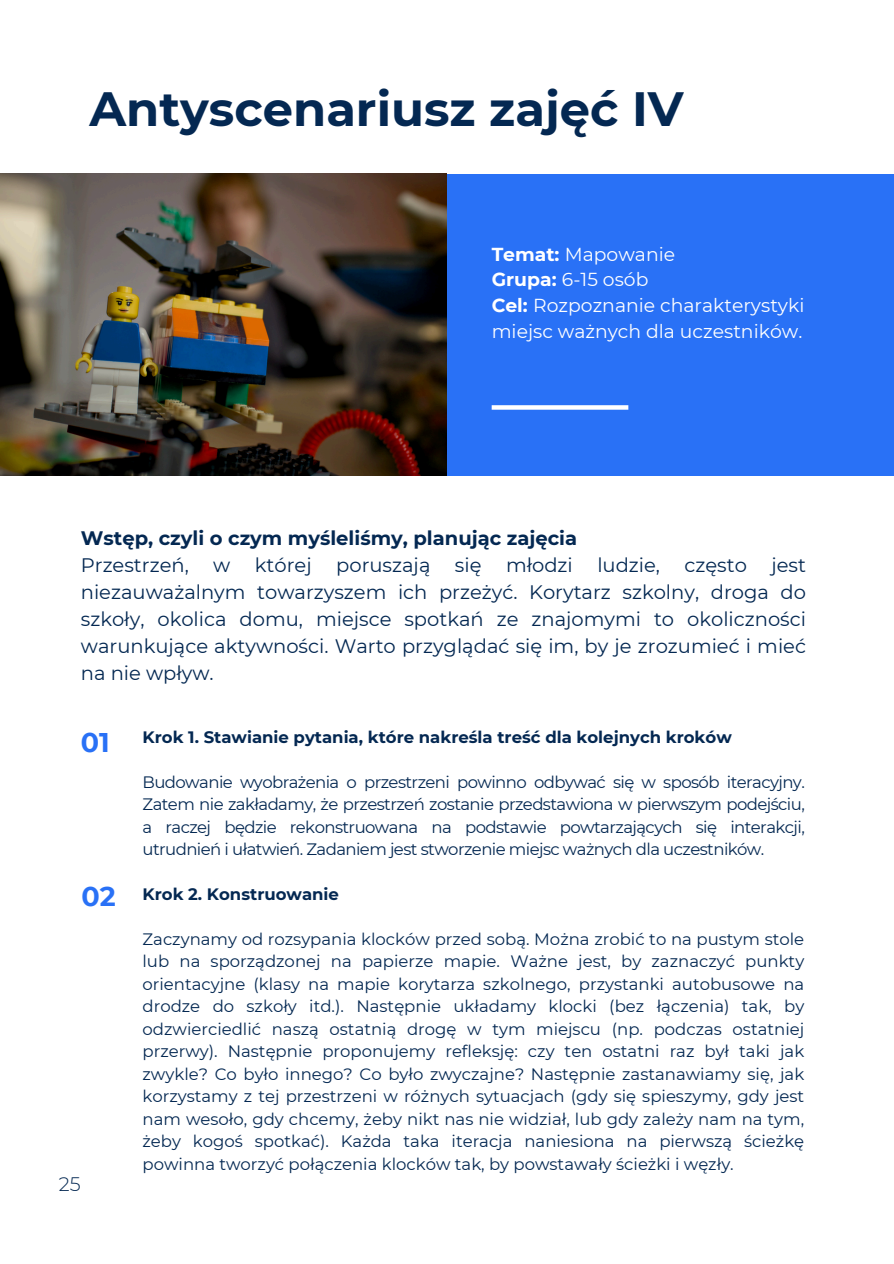
<style>
.page{position:relative;width:894px;height:1264px;background:#fff}
.page>*{position:absolute;margin:0;border:0;box-sizing:border-box;transform-origin:0 0}
.t1{font:700 48px "Montserrat";color:#042852}
.t2{font:700 27px "Montserrat";color:#2971f6}
.t3{font:19.5px/27px "Montserrat";color:#042852;text-align:justify}
.t4{font:700 19.5px/27px "Montserrat";color:#042852}
.t5{font:300 19.5px "Montserrat";color:#042852}
.t6{font:18.75px/25.8px "Montserrat";color:#fff}
.t7{font:16.5px/22.5px "Montserrat";letter-spacing:-.02em;color:#042852;text-align:justify}
.t8{font:700 16.5px "Montserrat";color:#042852}
.s1{font-weight:700}
.s2{font-weight:400}
</style>
<div class="page">
<div style="left:442px;top:174px;width:451px;height:301px;background:#2971f6"></div>
<img style="left:0;top:174px;width:447px;height:301px">
<div style="left:491px;top:405px;width:137px;height:5px;background:#fff"></div>
<h1 class="t1" style="left:89px;top:80px;width:595px">Antyscenariusz zajęć IV</h1>
<h2 class="t6" style="left:491px;top:241px;width:314px"><span class="s1">Temat:</span> Mapowanie<br><span class="s1">Grupa:</span> 6-15 osób<br><span class="s1">Cel:</span> Rozpoznanie charakterystyki miejsc ważnych dla uczestników.</h2>
<h3 class="t4" style="left:81px;top:524px;width:497px">Wstęp, czyli o czym myśleliśmy, planując zajęcia<br><span class="s2">Przestrzeń,</span></h3>
<h3 class="t3" style="left:81px;top:551px;width:726px;text-indent:690px">jest niezauważalnym towarzyszem ich przeżyć. Korytarz szkolny, droga do szkoły, okolica domu, miejsce spotkań ze znajomymi to okoliczności warunkujące aktywności. Warto przyglądać się im, by je zrozumieć i mieć na nie wpływ.</h3>
<h3 class="t3" style="left:213px;top:551px;width:19px">w</h3>
<h3 class="t3" style="left:255px;top:551px;width:58px">której</h3>
<h3 class="t3" style="left:336px;top:551px;width:96px">poruszają</h3>
<h3 class="t3" style="left:455px;top:551px;width:28px">się</h3>
<h3 class="t3" style="left:506px;top:551px;width:68px">młodzi</h3>
<h3 class="t3" style="left:597px;top:551px;width:64px">ludzie,</h3>
<h3 class="t3" style="left:684px;top:551px;width:64px">często</h3>
<p class="t2" style="left:81px;top:725px;width:30px">01</p>
<p class="t2" style="left:81px;top:879px;width:36px">02</p>
<p class="t5" style="left:59px;top:1171px;width:24px">25</p>
<h2 class="t8" style="left:142px;top:726px;width:590px">Krok 1. Stawianie pytania, które nakreśla treść dla kolejnych kroków</h2>
<p class="t7" style="left:142px;top:770px;width:663px">Budowanie wyobrażenia o przestrzeni powinno odbywać się w sposób iteracyjny.<br>Zatem nie zakładamy, że przestrzeń zostanie przedstawiona w pierwszym podejściu, a raczej będzie rekonstruowana na podstawie powtarzających się interakcji, utrudnień i ułatwień. Zadaniem jest stworzenie miejsc ważnych dla uczestników.</p>
<p class="t8" style="left:142px;top:883px;width:198px">Krok 2. Konstruowanie</p>
<h3 class="t7" style="left:142px;top:927px;width:663px">Zaczynamy od rozsypania klocków przed sobą. Można zrobić to na pustym stole lub na sporządzonej na papierze mapie. Ważne jest, by zaznaczyć punkty orientacyjne (klasy na mapie korytarza szkolnego, przystanki autobusowe na drodze do szkoły itd.). Następnie układamy klocki (bez łączenia) tak, by odzwierciedlić naszą ostatnią drogę w tym miejscu (np. podczas ostatniej przerwy). Następnie proponujemy refleksję: czy ten ostatni raz był taki jak zwykle? Co było innego? Co było zwyczajne? Następnie zastanawiamy się, jak korzystamy z tej przestrzeni w różnych sytuacjach (gdy się spieszymy, gdy jest nam wesoło, gdy chcemy, żeby nikt nas nie widział, lub gdy zależy nam na tym, żeby kogoś spotkać). Każda taka iteracja naniesiona na pierwszą ścieżkę powinna tworzyć połączenia klocków tak, by powstawały ścieżki i węzły.</h3>
</div>
